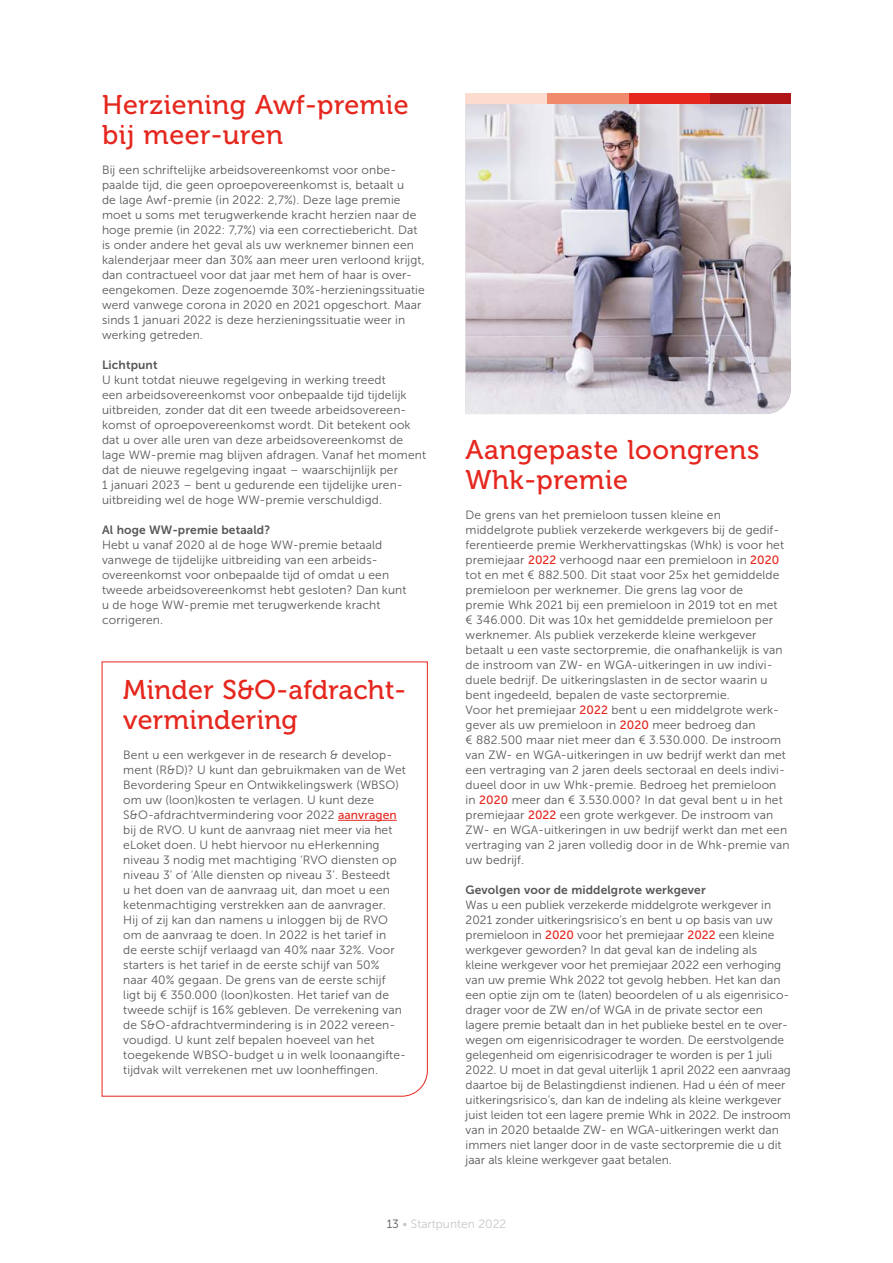
<style>
.page{position:relative;width:893px;height:1263px;background:#fff}
.page>*{position:absolute;margin:0;border:0;box-sizing:border-box;transform-origin:0 0}
.t1{font:27px/30px "Museo 500";letter-spacing:.02em;color:#e5271e}
.t2{font:12px/15px "Museo Sans 300";letter-spacing:.01em;color:#575756}
.t3{font:12px "Museo Sans 700";letter-spacing:.01em;color:#575756}
.t4{font:12px "Museo Sans 300";color:#c6c6c6}
.s1{font-family:"Museo Sans 500";color:#e5271e}
.s2{color:#575756}
</style>
<div class="page">
<img style="left:466px;top:104px;width:325px;height:310px">
<div style="left:710px;top:94px;width:81px;height:10px;background:#af1615"></div>
<div style="left:628px;top:94px;width:82px;height:10px;background:#e5271e"></div>
<div style="left:547px;top:94px;width:81px;height:10px;background:#f18a6c"></div>
<div style="left:466px;top:94px;width:81px;height:10px;background:#fcdcce"></div>
<svg style="left:101px;top:661px;width:327px;height:436px"></svg>
<hr style="left:338px;top:820px;width:59px;height:1px;background:#e5271e">
<h1 class="t1" style="left:102px;top:90px;width:308px">Herziening Awf-premie bij meer-uren</h1>
<p class="t2" style="left:102px;top:162px;width:324px">Bij een schriftelijke arbeidsovereenkomst voor onbe&shy;paalde tijd, die geen oproepovereenkomst is, betaalt u<br>de lage Awf-premie (in 2022: 2,7%). Deze lage premie moet u soms met terugwerkende kracht herzien naar de hoge premie (in 2022: 7,7%) via een correctiebericht. Dat is onder andere het geval als uw werknemer binnen een kalenderjaar meer dan 30% aan meer uren verloond krijgt, dan contractueel voor dat jaar met hem of haar is over&shy;eengekomen. Deze zogenoemde 30%-herzieningssituatie werd vanwege corona in 2020 en 2021 opgeschort. Maar sinds 1 januari 2022 is deze herzieningssituatie weer in werking getreden.</p>
<p class="t3" style="left:102px;top:358px;width:57px">Lichtpunt</p>
<p class="t2" style="left:102px;top:372px;width:325px">U kunt totdat nieuwe regelgeving in werking treedt<br>een arbeidsovereenkomst voor onbepaalde tijd tijdelijk uitbreiden, zonder dat dit een tweede arbeidsovereen&shy;komst of oproepovereenkomst wordt. Dit betekent ook dat u over alle uren van deze arbeidsovereenkomst de lage WW-premie mag blijven afdragen. Vanaf het moment dat de nieuwe regelgeving ingaat – waarschijnlijk per<br>1 januari 2023 – bent u gedurende een tijdelijke uren&shy;uitbreiding wel de hoge WW-premie verschuldigd.</p>
<p class="t3" style="left:102px;top:523px;width:170px">Al hoge WW-premie betaald?</p>
<p class="t2" style="left:102px;top:537px;width:306px">Hebt u vanaf 2020 al de hoge WW-premie betaald vanwege de tijdelijke uitbreiding van een arbeids&shy;overeenkomst voor onbepaalde tijd of omdat u een tweede arbeidsovereenkomst hebt gesloten? Dan kunt u de hoge WW-premie met terugwerkende kracht corrigeren.</p>
<h1 class="t1" style="left:123px;top:675px;width:280px">Minder S&amp;O-afdracht&shy;vermindering</h1>
<p class="t2" style="left:123px;top:747px;width:284px">Bent u een werkgever in de research &amp; develop&shy;ment (R&amp;D)? U kunt dan gebruikmaken van de Wet Bevordering Speur en Ontwikkelingswerk (WBSO) om uw (loon)kosten te verlagen. U kunt deze S&amp;O-afdrachtvermindering voor 2022 <span class="s1">aanvragen </span>bij de RVO. U kunt de aanvraag niet meer via het eLoket doen. U hebt hiervoor nu eHerkenning niveau 3 nodig met machtiging ‘RVO diensten op niveau 3’ of ‘Alle diensten op niveau 3’. Besteedt<br>u het doen van de aanvraag uit, dan moet u een ketenmachtiging verstrekken aan de aanvrager.<br>Hij of zij kan dan namens u inloggen bij de RVO om de aanvraag te doen. In 2022 is het tarief in<br>de eerste schijf verlaagd van 40% naar 32%. Voor starters is het tarief in de eerste schijf van 50% naar 40% gegaan. De grens van de eerste schijf<br>ligt bij € 350.000 (loon)kosten. Het tarief van de tweede schijf is 16% gebleven. De verrekening van de S&amp;O-afdrachtvermindering is in 2022 vereen&shy;voudigd. U kunt zelf bepalen hoeveel van het toegekende WBSO-budget u in welk loonaangifte&shy;tijdvak wilt verrekenen met uw loonheffingen.</p>
<h1 class="t1" style="left:466px;top:435px;width:295px">Aangepaste loongrens<br>Whk-premie</h1>
<p class="t2" style="left:466px;top:507px;width:325px">De grens van het premieloon tussen kleine en middelgrote publiek verzekerde werkgevers bij de gedif&shy;ferentieerde premie Werkhervattingskas (Whk) is voor het premiejaar <span class="s1">2022</span> verhoogd naar een premieloon in <span class="s1">2020 </span>tot en met € 882.500. Dit staat voor 25x het gemiddelde premieloon per werknemer. Die grens lag voor de<br>premie Whk 2021 bij een premieloon in 2019 tot en met<br>€ 346.000. Dit was 10x het gemiddelde premieloon per werknemer. Als publiek verzekerde kleine werkgever betaalt u een vaste sectorpremie, die onafhankelijk is van de instroom van ZW- en WGA-uitkeringen in uw indivi&shy;duele bedrijf. De uitkeringslasten in de sector waarin u bent ingedeeld, bepalen de vaste sectorpremie.<br>Voor het premiejaar <span class="s1">2022</span> bent u een middelgrote werk&shy;gever als uw premieloon in <span class="s1">2020</span> meer bedroeg dan<br>€ 882.500 maar niet meer dan € 3.530.000. De instroom van ZW- en WGA-uitkeringen in uw bedrijf werkt dan met een vertraging van 2 jaren deels sectoraal en deels indivi&shy;dueel door in uw Whk-premie. Bedroeg het premieloon<br>in <span class="s1">2020</span> meer dan € 3.530.000? In dat geval bent u in het premiejaar <span class="s1">2022</span> een grote werkgever. De instroom van ZW- en WGA-uitkeringen in uw bedrijf werkt dan met een vertraging van 2 jaren volledig door in de Whk-premie van uw bedrijf.</p>
<p class="t3" style="left:466px;top:883px;width:242px">Gevolgen voor de middelgrote werkgever</p>
<p class="t2" style="left:466px;top:897px;width:327px">Was u een publiek verzekerde middelgrote werkgever in 2021 zonder uitkeringsrisico’s en bent u op basis van uw premieloon in <span class="s1">2020</span> voor het premiejaar <span class="s1">2022</span> een kleine werkgever geworden? In dat geval kan de indeling als kleine werkgever voor het premiejaar 2022 een verhoging van uw premie Whk 2022 tot gevolg hebben. Het kan dan een optie zijn om te (laten) beoordelen of u als eigenrisico&shy;drager voor de ZW en/of WGA in de private sector een lagere premie betaalt dan in het publieke bestel en te over&shy;wegen om eigenrisicodrager te worden. De eerstvolgende gelegenheid om eigenrisicodrager te worden is per 1 juli 2022. U moet in dat geval uiterlijk 1 april 2022 een aanvraag daartoe bij de Belastingdienst indienen. Had u één of meer uitkeringsrisico’s, dan kan de indeling als kleine werkgever juist leiden tot een lagere premie Whk in 2022. De instroom van in 2020 betaalde ZW- en WGA-uitkeringen werkt dan immers niet langer door in de vaste sectorpremie die u dit jaar als kleine werkgever gaat betalen.</p>
<p class="t4" style="left:387px;top:1218px;width:121px"><span class="s2">13</span> • Startpunten 2022</p>
</div>
